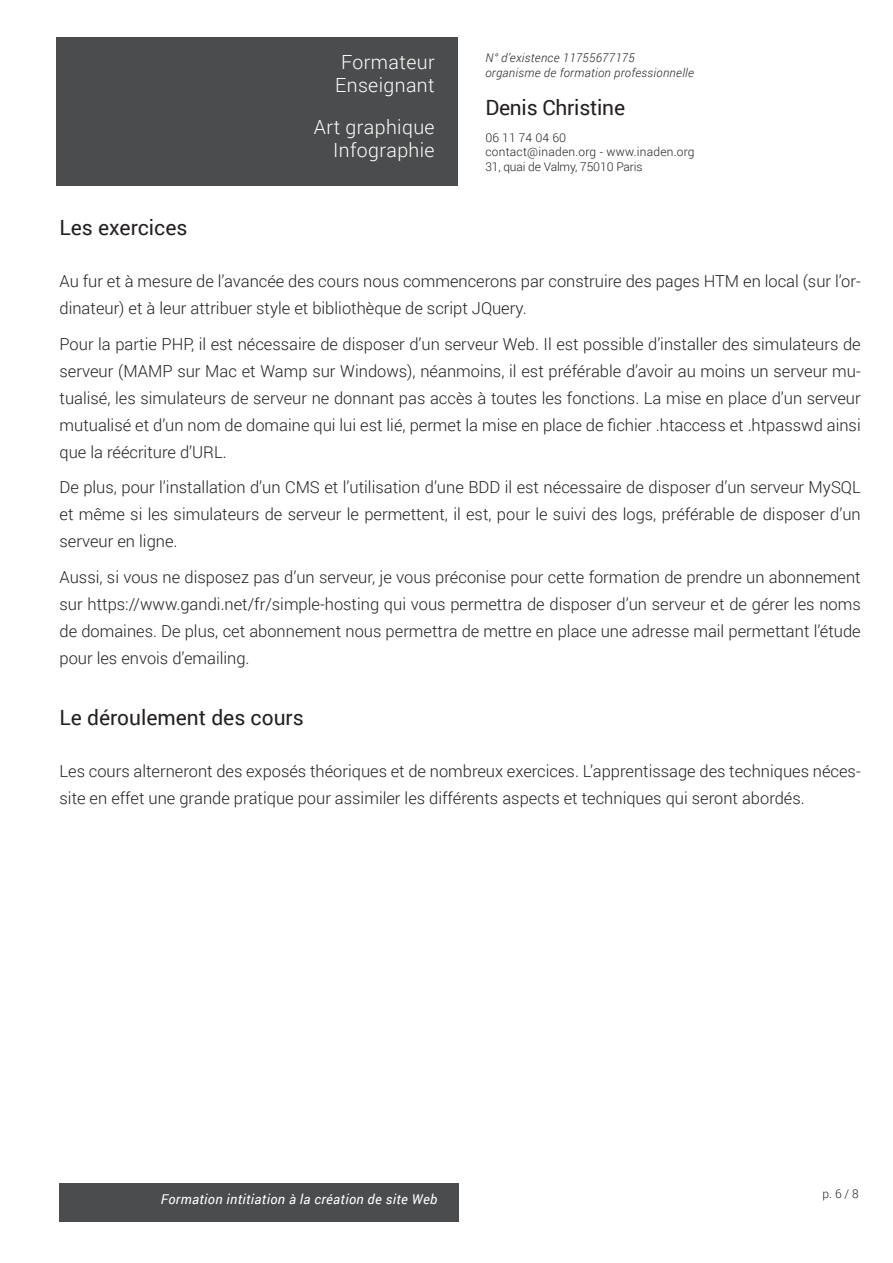
<style>
.page{position:relative;width:893px;height:1263px;background:#fff}
.page>*{position:absolute;margin:0;border:0;box-sizing:border-box;transform-origin:0 0}
.titre2{font:21px "Roboto";color:#231f20}
.t1{font:300 19.5px/23px "Roboto";letter-spacing:.02em;color:#fff;text-align:center}
.t2{font:300 16.5px/27px "Roboto";color:#231f20;text-align:justify}
.t3{font:italic 13.5px "Roboto";letter-spacing:.025em;color:#fff}
.t4{font:300 12px/14.4px "Roboto";letter-spacing:.01em;color:#231f20}
.t5{font:italic 300 12px/15px "Roboto";letter-spacing:.025em;color:#231f20}
</style>
<div class="page">
<div style="left:60px;top:1183px;width:399px;height:38px;background:#4b4c4d"></div>
<div style="left:57px;top:37px;width:401px;height:149px;background:#4b4c4d"></div>
<p class="t1" style="left:335px;top:50px;width:101px">Formateur<br>Enseignant</p>
<p class="t1" style="left:314px;top:115px;width:122px;text-align:right">Art graphique<br>Infographie</p>
<p class="t5" style="left:485px;top:49px;width:210px">N° d’existence 11755677175<br>organisme de formation professionnelle</p>
<p class="titre2" style="left:485px;top:92px;width:141px">Denis Christine</p>
<p class="t4" style="left:485px;top:130px;width:211px">06 11 74 04 60<br>contact@inaden.org - www.inaden.org<br>31, quai de Valmy, 75010 Paris</p>
<p class="titre2" style="left:60px;top:212px;width:129px">Les exercices</p>
<p class="t2" style="left:60px;top:267px;width:803px">Au fur et à mesure de l’avancée des cours nous commencerons par construire des pages HTM en local (sur l’or&shy;dinateur) et à leur attribuer style et bibliothèque de script JQuery.</p>
<p class="t2" style="left:60px;top:330px;width:803px">Pour la partie PHP, il est nécessaire de disposer d’un serveur Web. Il est possible d’installer des simulateurs de serveur (MAMP sur Mac et Wamp sur Windows), néanmoins, il est préférable d’avoir au moins un serveur mu&shy;tualisé, les simulateurs de serveur ne donnant pas accès à toutes les fonctions. La mise en place d’un serveur mutualisé et d’un nom de domaine qui lui est lié, permet la mise en place de fichier .htaccess et .htpasswd ainsi que la réécriture d’URL.</p>
<p class="t2" style="left:60px;top:473px;width:803px">De plus, pour l’installation d’un CMS et l’utilisation d’une BDD il est nécessaire de disposer d’un serveur MySQL et même si les simulateurs de serveur le permettent, il est, pour le suivi des logs, préférable de disposer d’un serveur en ligne.</p>
<p class="t2" style="left:60px;top:563px;width:803px">Aussi, si vous ne disposez pas d’un serveur, je vous préconise pour cette formation de prendre un abonnement sur https://www.gandi.net/fr/simple-hosting qui vous permettra de disposer d’un serveur et de gérer les noms de domaines. De plus, cet abonnement nous permettra de mettre en place une adresse mail permettant l’étude pour les envois d’emailing.</p>
<p class="titre2" style="left:60px;top:702px;width:246px">Le déroulement des cours</p>
<p class="t2" style="left:60px;top:757px;width:803px">Les cours alterneront des exposés théoriques et de nombreux exercices. L’apprentissage des techniques néces&shy;site en effet une grande pratique pour assimiler les différents aspects et techniques qui seront abordés.</p>
<p class="t3" style="left:161px;top:1190px;width:278px">Formation intitiation à la création de site Web</p>
<p class="t4" style="left:823px;top:1186px;width:38px">p. 6 / 8</p>
</div>
